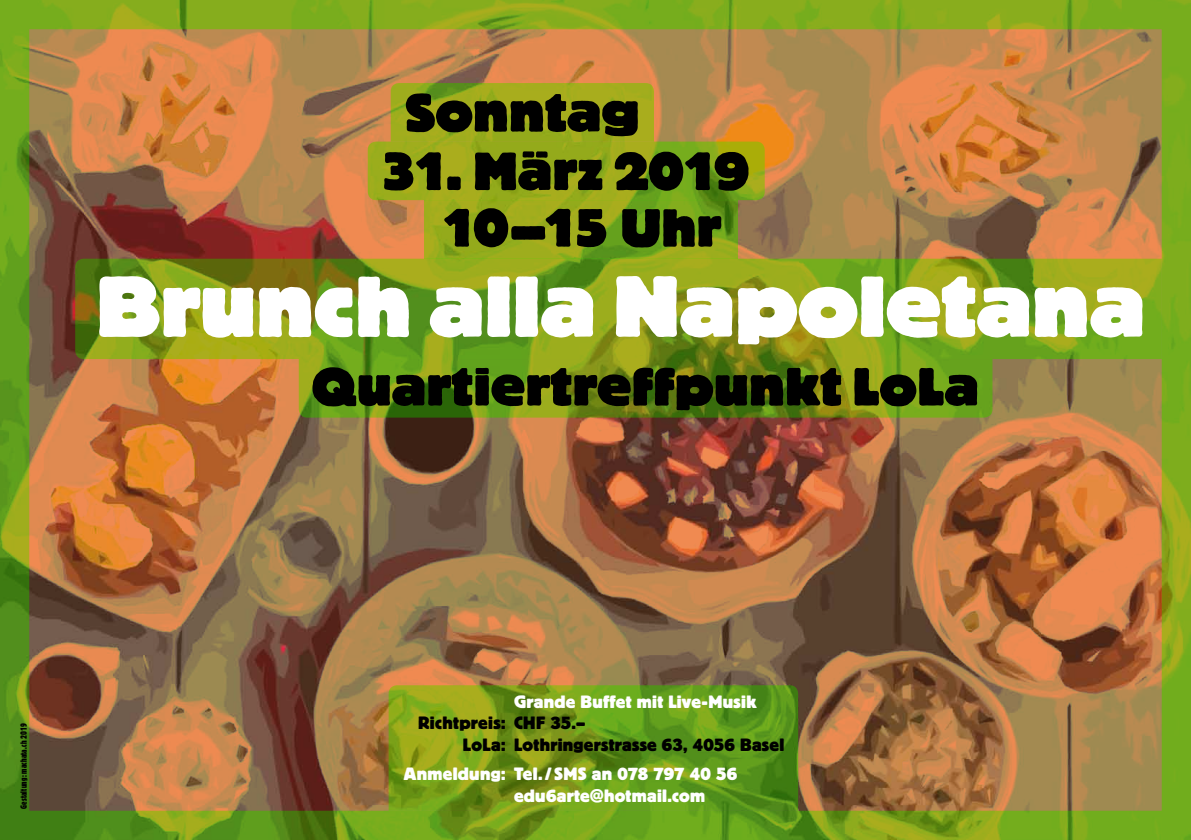
<style>
.page{position:relative;width:1191px;height:840px;background:#fff}
.page>*{position:absolute;margin:0;border:0;box-sizing:border-box;transform-origin:0 0}
.t1{font:800 85.4px "Block Pro";letter-spacing:.005em;color:#fff}
.t2{font:800 53px "Block Pro";letter-spacing:.01em;color:#000}
.t3{font:800 53px "Block Pro";letter-spacing:-.01em;color:#000}
.t4{font:700 17.6px/21.2px "Block Pro";letter-spacing:.02em;color:#fff}
.t5{font:700 17.6px/21.2px "Block Pro";letter-spacing:.015em;color:#000}
.t6{font:8.8px "Block Pro Extra Cn";letter-spacing:.025em;color:#000}
</style>
<div class="page">
<img style="left:30px;top:30px;width:1131px;height:779px">
<div style="left:0;top:0;width:1191px;height:839px;border:29px solid #57ab27"></div>
<svg style="left:388px;top:684px;width:410px;height:126px;background:#6f991a"></svg>
<svg style="left:424px;top:200px;width:313px;height:58px;background:#8ba81c"></svg>
<svg style="left:368px;top:141px;width:396px;height:59px;background:#92a91a"></svg>
<svg style="left:391px;top:83px;width:263px;height:58px;background:#9dab1c"></svg>
<svg style="left:299px;top:359px;width:693px;height:58px;background:#6f9317"></svg>
<svg style="left:75px;top:258px;width:1086px;height:101px;background:#7f9b19"></svg>
<h2 class="t2" style="left:405px;top:78px;width:236px">Sonntag</h2>
<h2 class="t3" style="left:381px;top:137px;width:370px">31. März 2019</h2>
<h2 class="t2" style="left:440px;top:193px;width:282px">10–15 Uhr</h2>
<h1 class="t1" style="left:97px;top:251px;width:1049px">Brunch alla Napoletana</h1>
<h2 class="t2" style="left:312px;top:352px;width:668px">Quartiertreffpunkt LoLa</h2>
<p class="t6" style="left:18px;top:808px;width:87px;rotate:-90deg">Gestaltung: machata.ch 2019</p>
<p class="t4" style="left:514px;top:690px;width:244px">Grande Buffet mit Live-Musik</p>
<p class="t5" style="left:463px;top:712px;width:323px;text-indent:-45px">Richtpreis: CHF 35.–<br>LoLa: Lothringerstrasse 63, 4056 Basel</p>
<p class="t4" style="left:514px;top:762px;width:224px;text-indent:-110px">Anmeldung: Tel./SMS an 078 797 40 56 edu6arte@hotmail.com</p>
</div>
